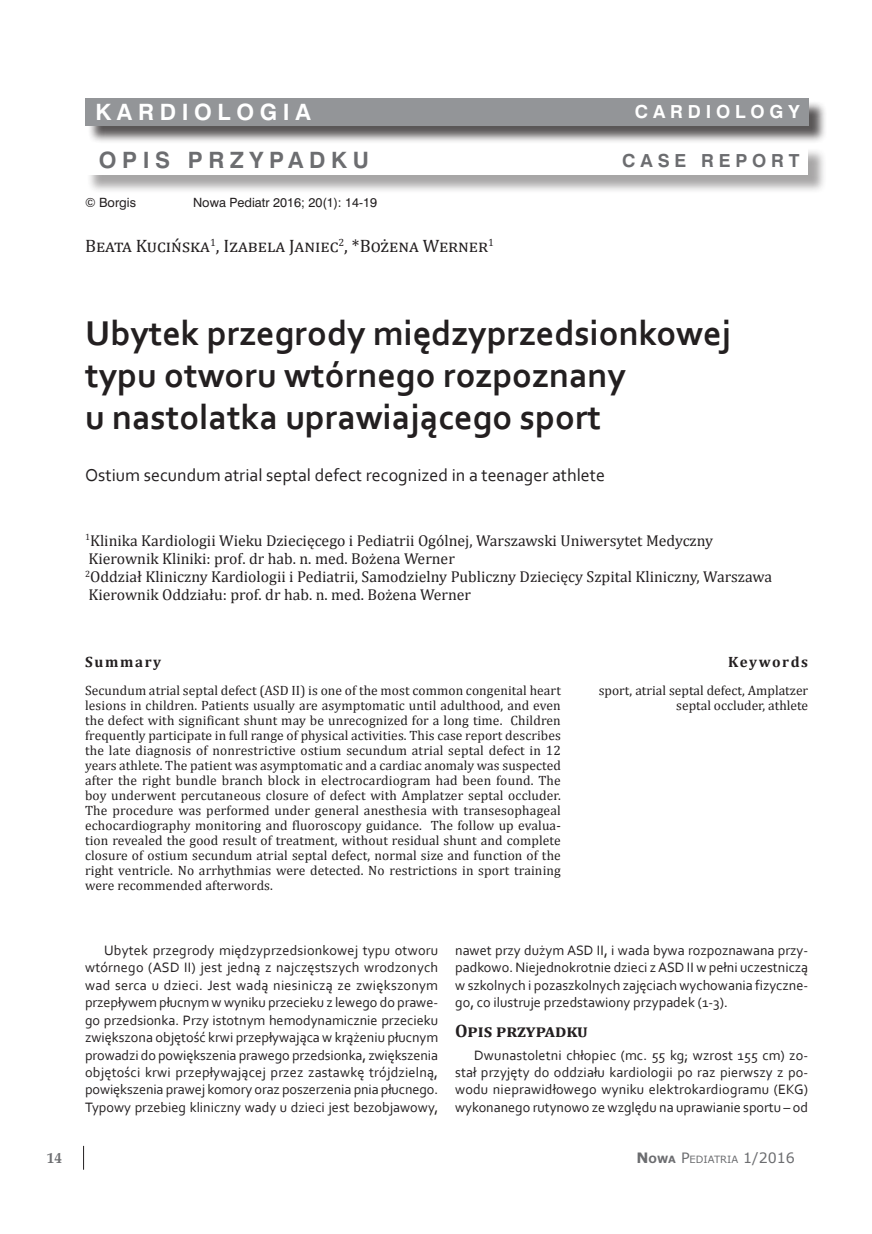
<style>
.page{position:relative;width:872px;height:1234px;background:#fff}
.page>*{position:absolute;margin:0;border:0;box-sizing:border-box;transform-origin:0 0}
.t1{font:700 36px/42px "Corbel";color:#231f20}
.t2{font:700 22.5px "Szwajcar EE";letter-spacing:.25em;color:#6c6d70}
.t3{font:700 22.5px "Szwajcar EE";letter-spacing:.25em;color:#fff}
.t4{font:18px "Corbel";color:#231f20}
.t5{font:18px "Cambria";color:#231f20}
.t6{font:700 18px "Cambria";letter-spacing:.01em;color:#231f20}
.t7{font:700 18px "Szwajcar EE";letter-spacing:.27em;color:#6c6d70}
.t8{font:700 18px "Szwajcar EE";letter-spacing:.27em;color:#fff}
.t9{font:15.75px/18px "Cambria";color:#231f20}
.t10{font:700 15px "Cambria";letter-spacing:.11em;color:#231f20}
.t11{font:700 15px "Palatino Linotype";color:#6c6d70}
.t12{font:14.25px/17.4px "Corbel";color:#231f20;text-align:justify}
.t13{font:13.5px/15px "Cambria";color:#231f20;text-align:justify}
.t14{font:12.75px "Szwajcar EE";color:#231f20}
.t15{font:10.05px "Verdana";color:#6c6d70}
.s1{font-weight:700;font-size:14.25px}
.s2{font-weight:700}
.s3{font-size:14.25px}
</style>
<div class="page">
<svg style="left:83px;top:1145px;width:1px;height:24px"></svg>
<div style="left:87px;top:147px;width:739px;height:47px;background:#231f20;opacity:.4"></div>
<div style="left:84px;top:145px;width:724px;height:30px;background:#fff"></div>
<div style="left:87px;top:100px;width:740px;height:44px;background:#231f20;opacity:.75"></div>
<div style="left:85px;top:98px;width:723px;height:27px;background:#939598"></div>
<h2 class="t3" style="left:95px;top:98px;width:217px">KARDIOLOGIA</h2>
<h3 class="t8" style="left:635px;top:101px;width:166px">CARDIOLOGY</h3>
<h2 class="t2" style="left:99px;top:146px;width:272px">OPIS PRZYPADKU</h2>
<h3 class="t7" style="left:622px;top:149px;width:179px">CASE REPORT</h3>
<p class="t14" style="left:85px;top:195px;width:52px">© Borgis</p>
<p class="t14" style="left:193px;top:195px;width:186px">Nowa Pediatr 2016; 20(1): 14-19</p>
<h3 class="t5" style="left:85px;top:235px;width:410px">Beata Kucińska<sup>1</sup>, Izabela Janiec<sup>2</sup>, *Bożena Werner<sup>1</sup></h3>
<p class="t11" style="left:47px;top:1146px;width:17px">14</p>
<h1 class="t1" style="left:85px;top:311px;width:647px">Ubytek przegrody międzyprzedsionkowej typu otworu wtórnego rozpoznany<br>u nastolatka uprawiającego sport</h1>
<h3 class="t4" style="left:85px;top:463px;width:521px">Ostium secundum atrial septal defect recognized in a teenager athlete</h3>
<p class="t9" style="left:85px;top:531px;width:688px"><sup>1</sup>Klinika Kardiologii Wieku Dziecięcego i Pediatrii Ogólnej, Warszawski Uniwersytet Medyczny Kierownik Kliniki: prof. dr hab. n. med. Bożena Werner<br><sup>2</sup>Oddział Kliniczny Kardiologii i Pediatrii, Samodzielny Publiczny Dziecięcy Szpital Kliniczny, Warszawa Kierownik Oddziału: prof. dr hab. n. med. Bożena Werner</p>
<p class="t10" style="left:85px;top:651px;width:78px">Summary</p>
<p class="t13" style="left:85px;top:682px;width:477px">Secundum atrial septal defect (ASD II) is one of the most common congenital heart lesions in children. Patients usually are asymptomatic until adulthood, and even the defect with significant shunt may be unrecognized for a long time. Children frequently participate in full range of physical activities. This case report describes the late diagnosis of nonrestrictive ostium secundum atrial septal defect in 12 years athlete. The patient was asymptomatic and a cardiac anomaly was suspected after the right bundle branch block in electrocardiogram had been found. The boy underwent percutaneous closure of defect with Amplatzer septal occluder.<br>The procedure was performed under general anesthesia with transesophageal echocardiography monitoring and fluoroscopy guidance. The follow up evalua&shy;tion revealed the good result of treatment, without residual shunt and complete closure of ostium secundum atrial septal defect, normal size and function of the right ventricle. No arrhythmias were detected. No restrictions in sport training were recommended afterwords.</p>
<p class="t10" style="left:728px;top:651px;width:81px">Keywords</p>
<p class="t13" style="left:599px;top:682px;width:211px;text-align:right">sport, atrial septal defect, Amplatzer septal occluder, athlete</p>
<p class="t12" style="left:85px;top:940px;width:354px;text-indent:19px">Ubytek przegrody międzyprzedsionkowej typu otworu wtórnego (ASD II) jest jedną z najczęstszych wrodzonych wad serca u dzieci. Jest wadą niesiniczą ze zwiększonym przepływem płucnym w wyniku przecieku z lewego do prawe&shy;go przedsionka. Przy istotnym hemodynamicznie przecieku zwiększona objętość krwi przepływająca w krążeniu płucnym prowadzi do powiększenia prawego przedsionka, zwiększenia objętości krwi przepływającej przez zastawkę trójdzielną, powiększenia prawej komory oraz poszerzenia pnia płucnego.<br>Typowy przebieg kliniczny wady u dzieci jest bezobjawowy,</p>
<p class="t12" style="left:455px;top:940px;width:354px">nawet przy dużym ASD II, i wada bywa rozpoznawana przy&shy;padkowo. Niejednokrotnie dzieci zASD II w pełni uczestniczą w szkolnych i pozaszkolnych zajęciach wychowania fizyczne&shy;go, co ilustruje przedstawiony przypadek (1-3).</p>
<h3 class="t6" style="left:455px;top:1018px;width:134px">Opis przypadku</h3>
<p class="t12" style="left:455px;top:1045px;width:354px;text-indent:19px">Dwunastoletni chłopiec (mc. 55 kg; wzrost 155 cm) zo&shy;stał przyjęty do oddziału kardiologii po raz pierwszy z po&shy;wodu nieprawidłowego wyniku elektrokardiogramu (EKG) wykonanego rutynowo ze względu na uprawianie sportu – od</p>
<p class="t15" style="left:636px;top:1152px;width:160px"><span class="s1">N</span><span class="s2">OWA</span> <span class="s3">P</span>EDIATRIA <span class="s3">1/2016</span></p>
</div>
